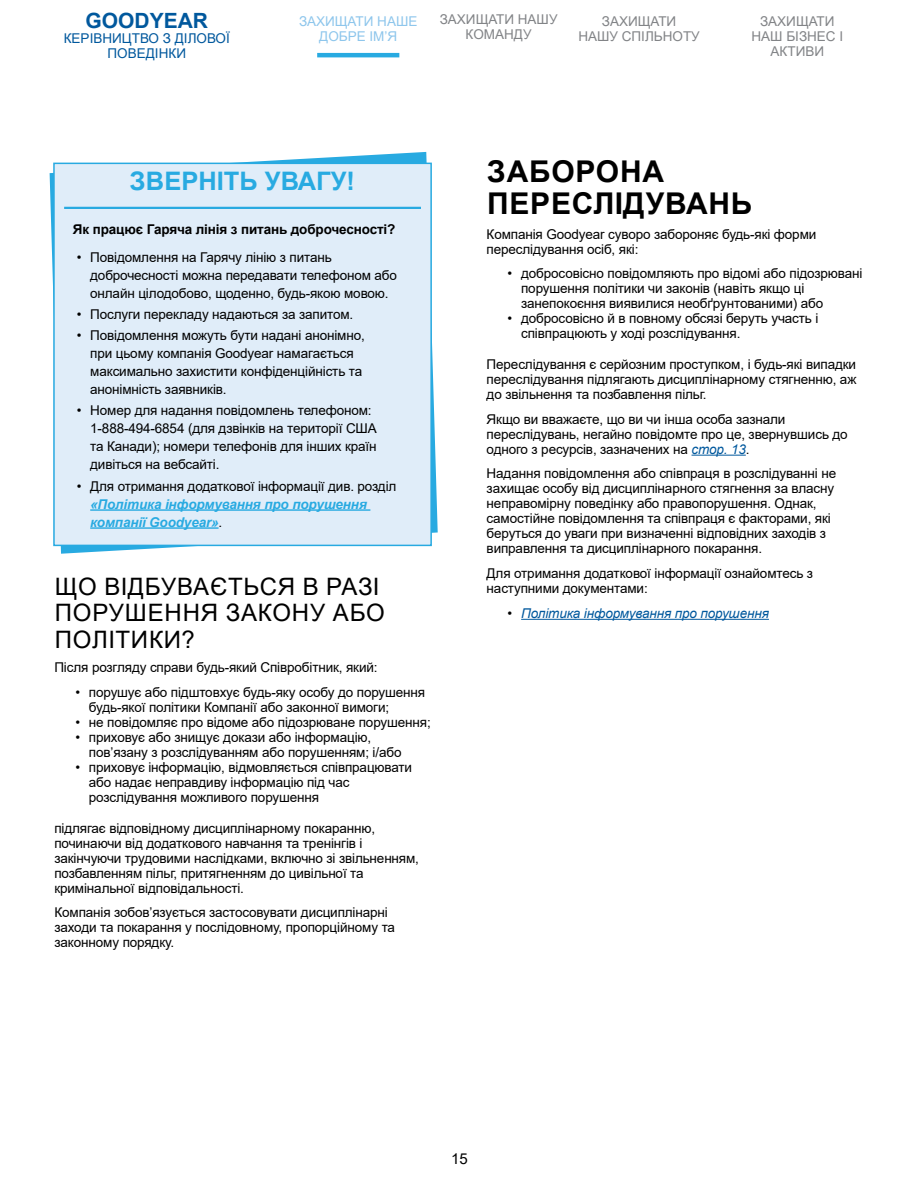
<style>
.page{position:relative;width:918px;height:1188px;background:#fff}
.page>*{position:absolute;margin:0;border:0;box-sizing:border-box;transform-origin:0 0}
.body_HEADER{font:700 30px/31.5px "Arial";letter-spacing:.025em;color:#000}
.t1{font:700 25.5px "Arial";color:#28aae1}
.body_SUB_HEADER{font:24px/26.2px "Arial";letter-spacing:.035em;color:#000}
.t2{font:700 21px "Arial";color:#00589d}
.t3{font:15px "Arial";color:#000}
.BODY{font:13.5px/15px "Arial";letter-spacing:-.01em;color:#000}
.t4{font:italic 700 13.5px/18px "Arial";letter-spacing:-.01em;color:#28aae1}
.t5{font:13.5px/15px "Arial";color:#828487;text-align:center}
.Take_Note{font:700 13.5px "Arial";letter-spacing:-.01em;color:#000}
.t6{font:italic 13.5px "Arial";letter-spacing:-.01em;color:#00589d}
.t7{font:13.5px/15px "Arial";color:#00589d;text-align:center}
.t8{font:13.5px/15px "Arial";color:#8ec6ec;text-align:center}
.s1{font-weight:400;font-style:normal;color:#000}
.s2{font-style:italic;color:#00589d}
.s3{font-style:normal;color:#000}
</style>
<div class="page">
<hr style="left:317px;top:53px;width:82px;height:4px;background:#28aae1">
<hr style="left:692px;top:455px;width:54px;height:1px;background:#00589d">
<hr style="left:521px;top:619px;width:248px;height:1px;background:#00589d">
<svg style="left:50px;top:152px;width:388px;height:402px"></svg>
<div style="left:53px;top:163px;width:379px;height:383px;background:#e0edf9;border:2px solid #28aae1"></div>
<hr style="left:64px;top:207px;width:357px;height:2px;background:#28aae1">
<hr style="left:90px;top:509px;width:280px;height:2px;background:#28aae1">
<hr style="left:90px;top:527px;width:129px;height:2px;background:#28aae1">
<h3 class="t2" style="left:86px;top:6px;width:124px">GOODYEAR</h3>
<p class="t7" style="left:64px;top:31px;width:168px">КЕРІВНИЦТВО З ДІЛОВОЇ<br>ПОВЕДІНКИ</p>
<p class="t8" style="left:299px;top:14px;width:120px">ЗАХИЩАТИ НАШЕ<br>ДОБРЕ ІМ’Я</p>
<p class="t5" style="left:440px;top:12px;width:119px">ЗАХИЩАТИ НАШУ<br>КОМАНДУ</p>
<p class="t5" style="left:752px;top:14px;width:93px">ЗАХИЩАТИ<br>НАШ БІЗНЕС І<br>АКТИВИ</p>
<p class="t5" style="left:578px;top:14px;width:123px">ЗАХИЩАТИ<br>НАШУ СПІЛЬНОТУ</p>
<p class="t1" style="left:130px;top:163px;width:227px">ЗВЕРНІТЬ УВАГУ!</p>
<p class="Take_Note" style="left:73px;top:220px;width:324px">Як працює Гаряча лінія з питань доброчесності?</p>
<p class="BODY" style="left:90px;top:248px;width:308px;line-height:18px;text-indent:-14px">• Повідомлення на Гарячу лінію з питань доброчесності можна передавати телефоном або онлайн цілодобово, щоденно, будь-якою мовою.</p>
<p class="BODY" style="left:77px;top:307px;width:278px">• Послуги перекладу надаються за запитом.</p>
<p class="BODY" style="left:90px;top:326px;width:276px;line-height:18px;text-indent:-14px">• Повідомлення можуть бути надані анонімно, при цьому компанія Goodyear намагається максимально захистити конфіденційність та анонімність заявників.</p>
<p class="BODY" style="left:90px;top:402px;width:288px;line-height:18px;text-indent:-14px">• Номер для надання повідомлень телефоном:<br>1-888-494-6854 (для дзвінків на території США та Канади); номери телефонів для інших країн дивіться на вебсайті.</p>
<p class="t4" style="left:90px;top:477px;width:308px;text-indent:-14px"><span class="s1">• Для отримання додаткової інформації див. розділ </span>«Політика інформування про порушення компанії Goodyear»<span class="s1">.</span></p>
<p class="body_SUB_HEADER" style="left:55px;top:573px;width:331px">ЩО ВІДБУВАЄТЬСЯ В РАЗІ<br>ПОРУШЕННЯ ЗАКОНУ АБО<br>ПОЛІТИКИ?</p>
<p class="BODY" style="left:54px;top:660px;width:325px">Після розгляду справи будь-який Співробітник, який:</p>
<p class="BODY" style="left:89px;top:685px;width:338px;text-indent:-14px">• порушує або підштовхує будь-яку особу до порушення будь-якої політики Компанії або законної вимоги;</p>
<p class="BODY" style="left:75px;top:715px;width:357px">• не повідомляє про відоме або підозрюване порушення;</p>
<p class="BODY" style="left:89px;top:730px;width:314px;text-indent:-14px">• приховує або знищує докази або інформацію, пов’язану з розслідуванням або порушенням; і/або</p>
<p class="BODY" style="left:89px;top:760px;width:325px;text-indent:-14px">• приховує інформацію, відмовляється співпрацювати або надає неправдиву інформацію під час розслідування можливого порушення</p>
<p class="BODY" style="left:54px;top:820px;width:366px">підлягає відповідному дисциплінарному покаранню, починаючи від додаткового навчання та тренінгів і закінчуючи трудовими наслідками, включно зі звільненням, позбавленням пільг, притягненням до цивільної та кримінальної відповідальності.</p>
<p class="BODY" style="left:54px;top:905px;width:342px">Компанія зобов’язується застосовувати дисциплінарні заходи та покарання у послідовному, пропорційному та законному порядку.</p>
<p class="body_HEADER" style="left:487px;top:156px;width:267px">ЗАБОРОНА<br>ПЕРЕСЛІДУВАНЬ</p>
<p class="BODY" style="left:487px;top:226px;width:331px">Компанія Goodyear суворо забороняє будь-які форми переслідування осіб, які:</p>
<p class="BODY" style="left:521px;top:266px;width:343px;text-indent:-14px">• добросовісно повідомляють про відомі або підозрювані порушення політики чи законів (навіть якщо ці занепокоєння виявилися необґрунтованими) або</p>
<p class="BODY" style="left:521px;top:311px;width:299px;text-indent:-14px">• добросовісно й в повному обсязі беруть участь і співпрацюють у ході розслідування.</p>
<p class="BODY" style="left:487px;top:357px;width:371px;text-align:justify">Переслідування є серйозним проступком, і будь-які випадки переслідування підлягають дисциплінарному стягненню, аж до звільнення та позбавлення пільг.</p>
<p class="BODY" style="left:487px;top:411px;width:363px">Якщо ви вважаєте, що ви чи інша особа зазнали переслідувань, негайно повідомте про це, звернувшись до одного з ресурсів, зазначених на <span class="s2">стор. 13</span>.</p>
<p class="BODY" style="left:487px;top:466px;width:351px">Надання повідомлення або співпраця в розслідуванні не захищає особу від дисциплінарного стягнення за власну неправомірну поведінку або правопорушення. Однак, самостійне повідомлення та співпраця є факторами, які беруться до уваги при визначенні відповідних заходів з виправлення та дисциплінарного покарання.</p>
<p class="BODY" style="left:487px;top:566px;width:328px">Для отримання додаткової інформації ознайомтесь з наступними документами:</p>
<p class="t6" style="left:508px;top:604px;width:263px"><span class="s3">•</span> Політика інформування про порушення</p>
<p class="t3" style="left:451px;top:1149px;width:18px">15</p>
</div>
